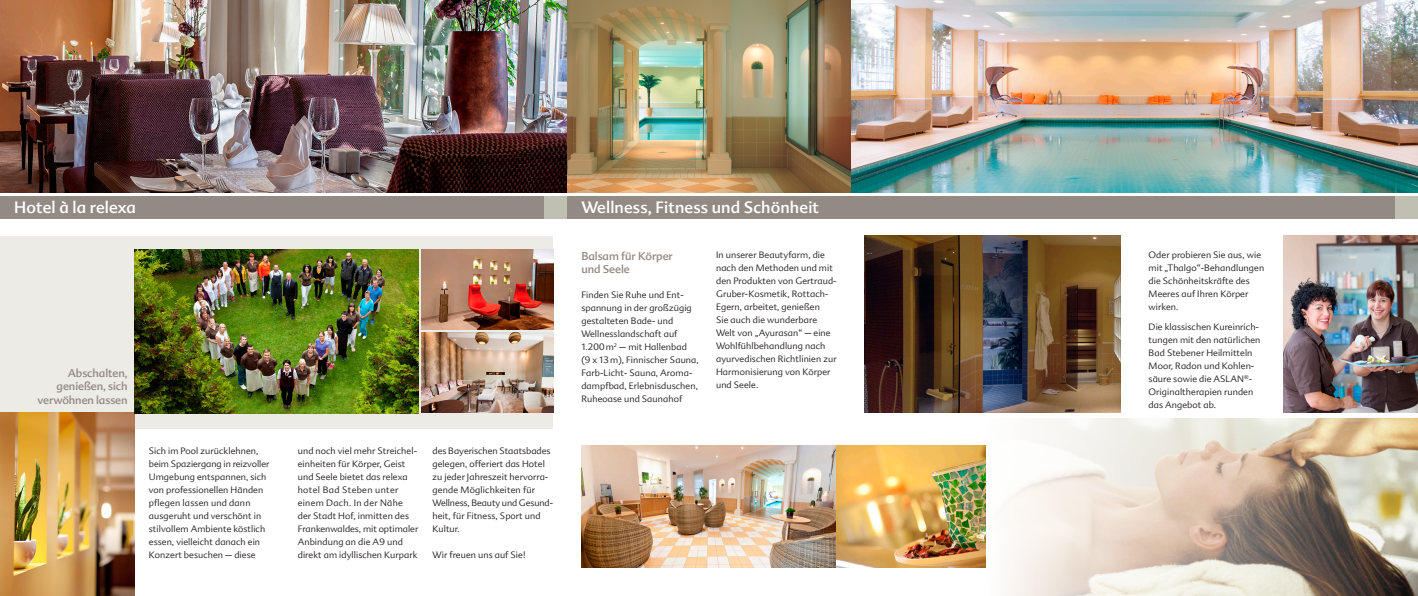
<style>
.page{position:relative;width:1418px;height:596px;background:#fff}
.page>*{position:absolute;margin:0;border:0;box-sizing:border-box;transform-origin:0 0}
.t1{font:16px "Advert";letter-spacing:.01em;color:#fff}
.t2{font:11px/13.2px "Advert";letter-spacing:-.005em;color:#938a84;text-align:right}
.t3{font:300 9px/13px "Advert";letter-spacing:.01em;color:#231f20}
</style>
<div class="page">
<img style="left:985px;top:418px;width:432px;height:177px">
<div style="left:0;top:196px;width:1417px;height:22px;background:#938a84"></div>
<img style="left:0;top:0;width:567px;height:193px">
<img style="left:850px;top:0;width:567px;height:193px">
<div style="left:544px;top:196px;width:23px;height:22px;background:#bfbfb2"></div>
<div style="left:1395px;top:196px;width:22px;height:22px;background:#bfbfb2"></div>
<img style="left:567px;top:0;width:283px;height:193px">
<div style="left:0;top:235px;width:553px;height:193px;background:#edebe6"></div>
<img style="left:0;top:412px;width:135px;height:183px">
<img style="left:135px;top:249px;width:283px;height:164px">
<img style="left:581px;top:445px;width:255px;height:122px">
<img style="left:836px;top:445px;width:149px;height:122px">
<img style="left:421px;top:249px;width:132px;height:80px">
<img style="left:421px;top:332px;width:132px;height:80px">
<img style="left:865px;top:235px;width:255px;height:177px">
<img style="left:1283px;top:235px;width:134px;height:177px">
<h1 class="t1" style="left:14px;top:197px;width:123px">Hotel à la relexa</h1>
<h1 class="t1" style="left:581px;top:197px;width:239px">Wellness, Fitness und Schönheit</h1>
<p class="t2" style="left:38px;top:366px;width:92px">Abschalten, genießen, sich verwöhnen lassen</p>
<p class="t3" style="left:149px;top:444px;width:122px">Sich im Pool zurücklehnen, beim Spaziergang in reizvoller<br>Umgebung entspannen, sich von professionellen Händen pflegen lassen und dann ausgeruht und verschönt in stilvollem Ambiente köstlich essen, vielleicht danach ein<br>Konzert besuchen – diese</p>
<p class="t3" style="left:298px;top:444px;width:122px">und noch viel mehr Streichel&shy;einheiten für Körper, Geist und Seele bietet das relexa hotel Bad Steben unter einem Dach. In der Nähe der Stadt Hof, inmitten des<br>Frankenwaldes, mit optimaler<br>Anbindung an die A9 und direkt am idyllischen Kurpark</p>
<p class="t3" style="left:432px;top:444px;width:122px">des Bayerischen Staatsbades gelegen, offeriert das Hotel zu jeder Jahreszeit hervorra&shy;gende Möglichkeiten für<br>Wellness, Beauty und Gesund&shy;heit, für Fitness, Sport und<br>Kultur.</p>
<p class="t3" style="left:432px;top:548px;width:95px">Wir freuen uns auf Sie!</p>
<p class="t2" style="left:581px;top:249px;width:93px;text-align:left">Balsam für Körper und Seele</p>
<p class="t3" style="left:581px;top:288px;width:119px">Finden Sie Ruhe und Ent&shy;spannung in der großzügig gestalteten Bade- und<br>Wellnesslandschaft auf<br>1.200m<sup>2</sup> – mit Hallenbad<br>(9 x 13m), Finnischer Sauna,<br>Farb-Licht- Sauna, Aroma&shy;dampfbad, Erlebnisduschen,<br>Ruheoase und Saunahof</p>
<p class="t3" style="left:716px;top:248px;width:122px">In unserer Beautyfarm, die nach den Methoden und mit den Produkten von Gertraud-<br>Gruber-Kosmetik, Rottach-<br>Egern, arbeitet, genießen<br>Sie auch die wunderbare<br>Welt von „Ayurasan“ – eine<br>Wohlfühlbehandlung nach ayurvedischen Richtlinien zur<br>Harmonisierung von Körper und Seele.</p>
<p class="t3" style="left:1148px;top:248px;width:117px">Oder probieren Sie aus, wie mit „Thalgo“-Behandlungen die Schönheitskräfte des<br>Meeres auf Ihren Körper wirken.</p>
<p class="t3" style="left:1148px;top:320px;width:113px">Die klassischen Kureinrich&shy;tungen mit den natürlichen<br>Bad Stebener Heilmitteln<br>Moor, Radon und Kohlen&shy;säure sowie die ASLAN<sup>®</sup>-<br>Originaltherapien runden das Angebot ab.</p>
</div>
